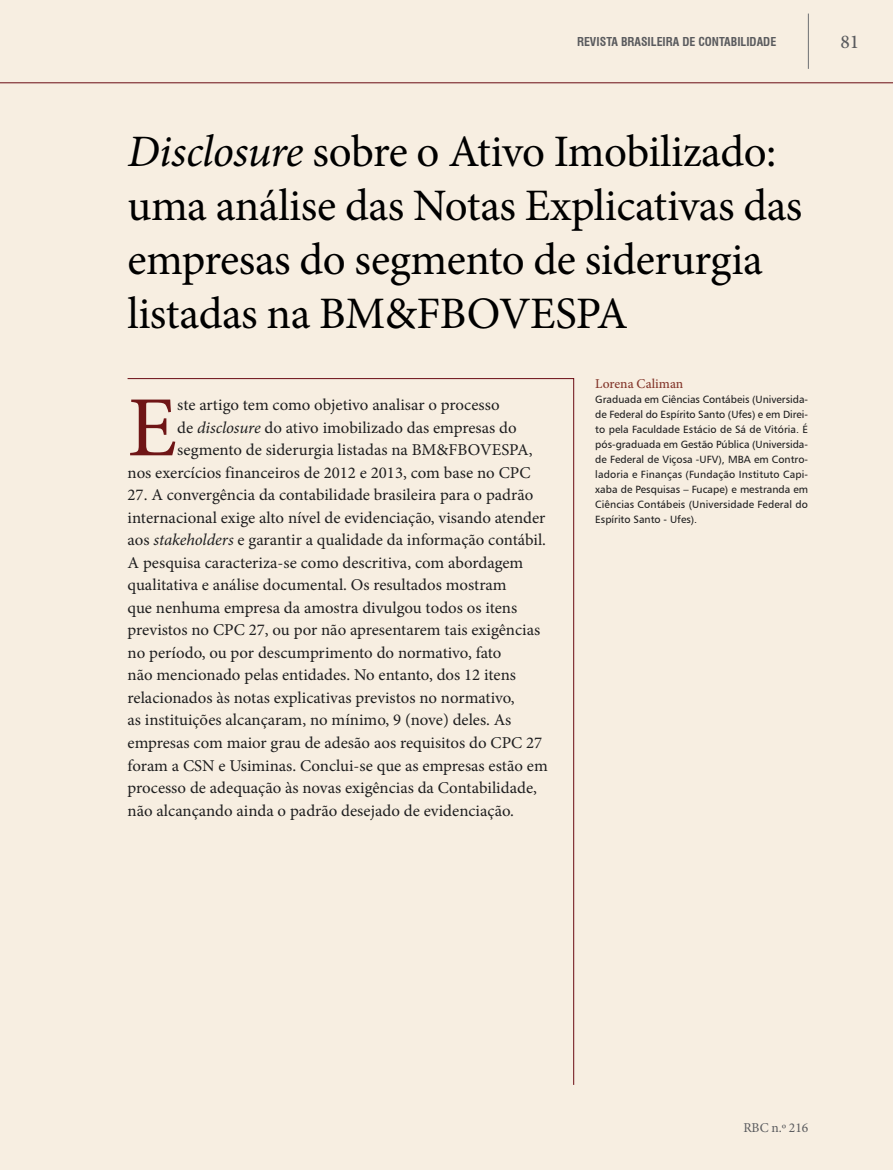
<style>
.page{position:relative;width:893px;height:1170px;background:#fff}
.page>*{position:absolute;margin:0;border:0;box-sizing:border-box;transform-origin:0 0}
.ABRE_resumo{font:85.8px "Minion Pro";color:#6f1516}
.ABRE_titulo{font:45px/54px "Minion Pro";letter-spacing:-.01em;color:#000}
.t1{font:500 19.5px "Minion Pro";color:#5a5b5e}
.ABRE_resumo-2{font:16.5px/22.5px "Minion Pro";color:#1e1e1f}
.ABRE_autor_nome{font:500 13.5px "Minion Pro";color:#84372c}
.t2{font:13.5px "Minion Pro";letter-spacing:-.01em;color:#5a5b5e}
.t3{font:700 condensed 12px "Swiss 721 BT";color:#5a5b5e}
.ABRE_autor_texto{font:10.5px/15px "Humanist 777 BT Roman B";letter-spacing:.01em;color:#1e1e1f;text-align:justify}
.s1{font-style:italic}
</style>
<div class="page">
<div style="left:0;top:0;width:893px;height:1169px;background:#f7eee1"></div>
<svg style="left:127px;top:378px;width:447px;height:707px"></svg>
<hr style="left:808px;top:14px;width:1px;height:55px;background:#6d6f72">
<hr style="left:0;top:82px;width:893px;height:1px;background:#6a0b13">
<p class="t3" style="left:577px;top:34px;width:201px">REVISTA BRASILEIRA DE CONTABILIDADE</p>
<p class="t1" style="left:840px;top:29px;width:20px">81</p>
<p class="ABRE_titulo" style="left:128px;top:125px;width:676px"><span class="s1">Disclosure</span> sobre o Ativo Imobilizado: uma análise das Notas Explicativas das empresas do segmento de siderurgia listadas na BM&amp;FBOVESPA</p>
<p class="ABRE_resumo" style="left:128px;top:370px;width:51px">E</p>
<p class="ABRE_resumo-2" style="left:177px;top:394px;width:324px">ste artigo tem como objetivo analisar o processo</p>
<p class="ABRE_resumo-2" style="left:177px;top:416px;width:341px">de <span class="s1">disclosure</span> do ativo imobilizado das empresas do</p>
<p class="ABRE_resumo-2" style="left:177px;top:439px;width:357px">segmento de siderurgia listadas na BM&amp;FBOVESPA,</p>
<p class="ABRE_resumo-2" style="left:128px;top:461px;width:404px">nos exercícios financeiros de 2012 e 2013, com base no CPC</p>
<p class="ABRE_resumo-2" style="left:128px;top:484px;width:422px">27. A convergência da contabilidade brasileira para o padrão internacional exige alto nível de evidenciação, visando atender aos <span class="s1">stakeholders</span> e garantir a qualidade da informação contábil.<br>A pesquisa caracteriza-se como descritiva, com abordagem qualitativa e análise documental. Os resultados mostram<br>que nenhuma empresa da amostra divulgou todos os itens previstos no CPC 27, ou por não apresentarem tais exigências no período, ou por descumprimento do normativo, fato<br>não mencionado pelas entidades. No entanto, dos 12 itens relacionados às notas explicativas previstos no normativo,<br>as instituições alcançaram, no mínimo, 9 (nove) deles. As empresas com maior grau de adesão aos requisitos do CPC 27 foram a CSN e Usiminas. Conclui-se que as empresas estão em processo de adequação às novas exigências da Contabilidade, não alcançando ainda o padrão desejado de evidenciação.</p>
<p class="ABRE_autor_nome" style="left:595px;top:374px;width:90px">Lorena Caliman</p>
<p class="ABRE_autor_texto" style="left:595px;top:391px;width:214px">Graduada em Ciências Contábeis (Universida&shy;de Federal do Espírito Santo (Ufes) e em Direi&shy;to pela Faculdade Estácio de Sá de Vitória. É pós-graduada em Gestão Pública (Universida&shy;de Federal de Viçosa -UFV), MBA em Contro&shy;ladoria e Finanças (Fundação Instituto Capi&shy;xaba de Pesquisas – Fucape) e mestranda em Ciências Contábeis (Universidade Federal do Espírito Santo - Ufes).</p>
<p class="t2" style="left:743px;top:1118px;width:66px">RBC n.º 216</p>
</div>
